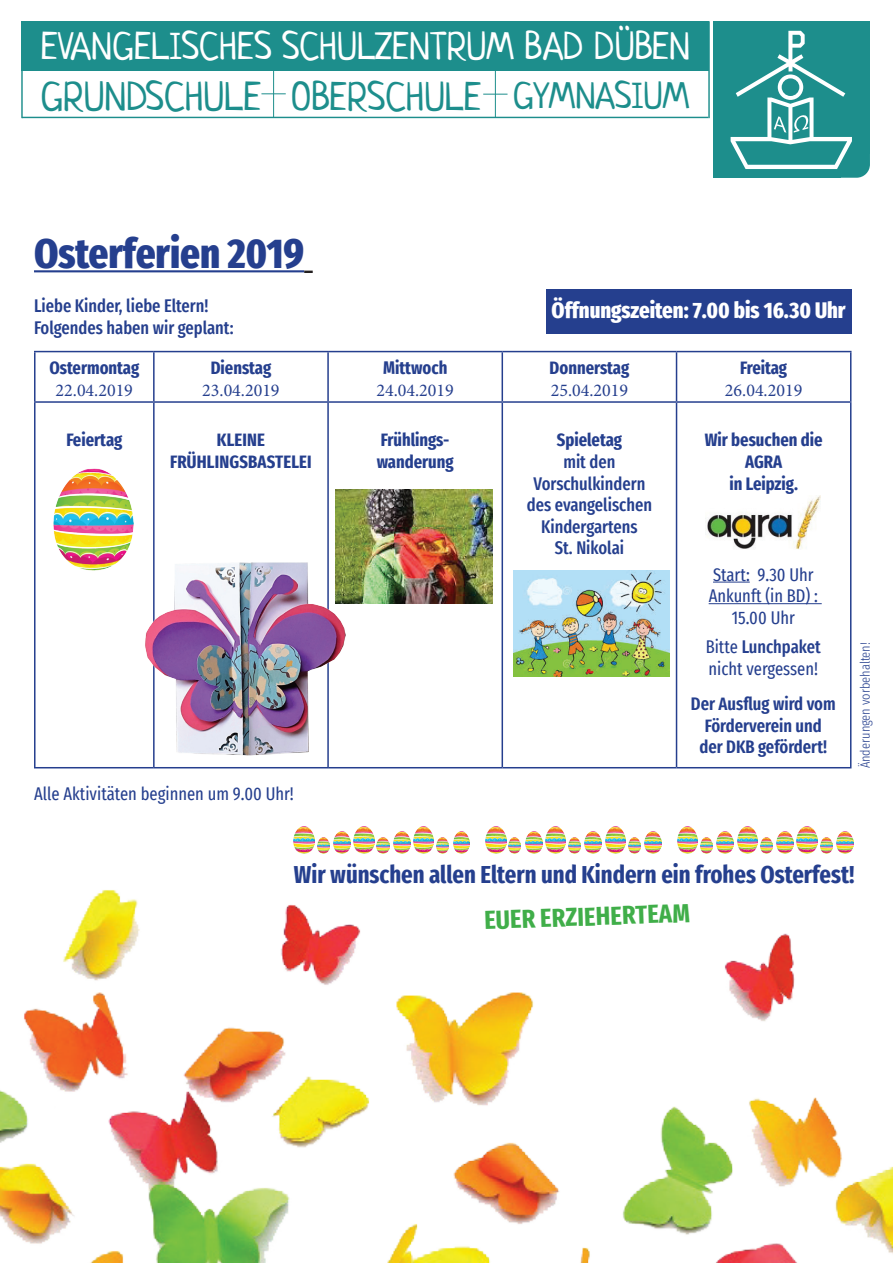
<style>
.page{position:relative;width:893px;height:1263px;background:#fff}
.page>*{position:absolute;margin:0;border:0;box-sizing:border-box;transform-origin:0 0}
.t1{font:800 extra-condensed 42px "Fira Sans";color:#253f8e}
.t2{font:39.9px "Neucha";color:#1d8e8c}
.t3{font:38.1px "Neucha";color:#fff}
.t4{font:700 extra-condensed 26.25px "Fira Sans";color:#40ae49}
.t5{font:700 extra-condensed 24.6px "Fira Sans";color:#253f8e}
.t6{font:800 extra-condensed 22.5px "Fira Sans";color:#fff}
.t7{font:700 extra-condensed 18px/21.6px "Fira Sans";color:#253f8e;text-align:center}
.t8{font:500 extra-condensed 18px/21.6px "Fira Sans";color:#253f8e}
.t9{font:extra-condensed 18px/21.6px "Fira Sans";color:#253f8e;text-align:center}
.t10{font:18px "Minion Pro";color:#253f8e}
.t11{font:600 extra-condensed 18px/21.6px "Fira Sans";color:#253f8e;text-align:center}
.t12{font:300 extra-condensed 13.5px "Fira Sans";color:#253f8e}
.s1{font-size:39.3px}
.s2{font-size:36.75px}
.s3{font-weight:500}
</style>
<div class="page">
<img style="left:0;top:890px;width:893px;height:373px">
<div style="left:21px;top:21px;width:687px;height:49px;background:#1d8e8c"></div>
<hr style="left:495px;top:68px;width:1px;height:50px;background:#1d8e8c">
<svg style="left:483px;top:94px;width:24px;height:1px"></svg>
<hr style="left:273px;top:69px;width:1px;height:48px;background:#1d8e8c">
<svg style="left:261px;top:93px;width:25px;height:1px"></svg>
<hr style="left:22px;top:117px;width:686px;height:1px;background:#1d8e8c">
<hr style="left:708px;top:21px;width:2px;height:97px;background:#1d8e8c">
<hr style="left:21px;top:21px;width:2px;height:97px;background:#1d8e8c">
<div style="left:822px;top:136px;width:48px;height:42px;background:#1d8e8c;border-radius:13px"></div>
<div style="left:714px;top:21px;width:127px;height:157px;background:#1d8e8c"></div>
<div style="left:714px;top:21px;width:156px;height:132px;background:#1d8e8c"></div>
<svg style="left:731px;top:31px;width:121px;height:138px"></svg>
<hr style="left:34px;top:270px;width:270px;height:2px;background:#253f8e">
<svg style="left:304px;top:271px;width:9px;height:2px"></svg>
<div style="left:546px;top:289px;width:305px;height:45px;background:#253f8e"></div>
<hr style="left:34px;top:351px;width:120px;height:1px;background:#253f8e">
<hr style="left:34px;top:352px;width:2px;height:49px;background:#253f8e">
<hr style="left:154px;top:351px;width:174px;height:1px;background:#253f8e">
<hr style="left:328px;top:351px;width:174px;height:1px;background:#253f8e">
<hr style="left:502px;top:351px;width:174px;height:1px;background:#253f8e">
<hr style="left:676px;top:351px;width:175px;height:1px;background:#253f8e">
<hr style="left:850px;top:352px;width:1px;height:49px;background:#253f8e">
<hr style="left:34px;top:403px;width:2px;height:364px;background:#253f8e">
<hr style="left:850px;top:403px;width:1px;height:364px;background:#253f8e">
<hr style="left:34px;top:767px;width:120px;height:1px;background:#253f8e">
<hr style="left:154px;top:767px;width:174px;height:1px;background:#253f8e">
<hr style="left:328px;top:767px;width:174px;height:1px;background:#253f8e">
<hr style="left:502px;top:767px;width:174px;height:1px;background:#253f8e">
<hr style="left:676px;top:767px;width:175px;height:1px;background:#253f8e">
<hr style="left:153px;top:352px;width:2px;height:49px;background:#253f8e">
<hr style="left:327px;top:352px;width:2px;height:49px;background:#253f8e">
<hr style="left:502px;top:352px;width:1px;height:49px;background:#253f8e">
<hr style="left:676px;top:352px;width:1px;height:49px;background:#253f8e">
<hr style="left:153px;top:403px;width:2px;height:364px;background:#253f8e">
<hr style="left:327px;top:403px;width:2px;height:364px;background:#253f8e">
<hr style="left:502px;top:403px;width:1px;height:364px;background:#253f8e">
<hr style="left:676px;top:403px;width:1px;height:364px;background:#253f8e">
<hr style="left:34px;top:401px;width:120px;height:2px;background:#253f8e">
<hr style="left:154px;top:401px;width:174px;height:2px;background:#253f8e">
<hr style="left:328px;top:401px;width:174px;height:2px;background:#253f8e">
<hr style="left:502px;top:401px;width:174px;height:2px;background:#253f8e">
<hr style="left:676px;top:401px;width:175px;height:2px;background:#253f8e">
<hr style="left:713px;top:582px;width:37px;height:1px;background:#253f8e">
<hr style="left:709px;top:603px;width:113px;height:1px;background:#253f8e">
<img style="left:145px;top:558px;width:201px;height:202px">
<img style="left:707px;top:496px;width:114px;height:53px">
<img style="left:336px;top:490px;width:157px;height:113px">
<img style="left:54px;top:469px;width:79px;height:102px">
<img style="left:513px;top:571px;width:156px;height:105px">
<img style="left:294px;top:827px;width:20px;height:26px">
<img style="left:317px;top:838px;width:12px;height:15px">
<img style="left:333px;top:831px;width:17px;height:22px">
<img style="left:354px;top:827px;width:20px;height:26px">
<img style="left:377px;top:838px;width:12px;height:15px">
<img style="left:393px;top:831px;width:17px;height:22px">
<img style="left:413px;top:827px;width:21px;height:26px">
<img style="left:437px;top:838px;width:12px;height:15px">
<img style="left:453px;top:831px;width:17px;height:22px">
<img style="left:486px;top:827px;width:20px;height:26px">
<img style="left:509px;top:838px;width:12px;height:15px">
<img style="left:525px;top:831px;width:17px;height:22px">
<img style="left:545px;top:827px;width:21px;height:26px">
<img style="left:569px;top:838px;width:12px;height:15px">
<img style="left:585px;top:831px;width:17px;height:22px">
<img style="left:605px;top:827px;width:21px;height:26px">
<img style="left:628px;top:838px;width:12px;height:15px">
<img style="left:645px;top:831px;width:17px;height:22px">
<img style="left:677px;top:827px;width:21px;height:26px">
<img style="left:701px;top:838px;width:12px;height:15px">
<img style="left:717px;top:831px;width:17px;height:22px">
<img style="left:737px;top:827px;width:20px;height:26px">
<img style="left:760px;top:838px;width:12px;height:15px">
<img style="left:777px;top:831px;width:17px;height:22px">
<img style="left:797px;top:827px;width:20px;height:26px">
<img style="left:820px;top:838px;width:12px;height:15px">
<img style="left:836px;top:831px;width:17px;height:22px">
<h3 class="t3" style="left:40px;top:23px;width:651px">EVANGELISCHES SCHULZENTRUM BAD DÜBEN</h3>
<h2 class="t2" style="left:40px;top:72px;width:650px">GRUNDSCHULE <span class="s1">OBERSCHULE</span> <span class="s2">GYMNASIUM</span></h2>
<h1 class="t1" style="left:34px;top:218px;width:272px">Osterferien 2019</h1>
<p class="t8" style="left:34px;top:294px;width:201px">Liebe Kinder, liebe Eltern!<br>Folgendes haben wir geplant:</p>
<p class="t6" style="left:552px;top:291px;width:295px">Öffnungszeiten: 7.00 bis 16.30 Uhr</p>
<p class="t7" style="left:49px;top:356px;width:91px">Ostermontag</p>
<p class="t10" style="left:56px;top:378px;width:79px">22.04.2019</p>
<p class="t7" style="left:211px;top:356px;width:62px">Dienstag</p>
<p class="t10" style="left:202px;top:378px;width:79px">23.04.2019</p>
<p class="t7" style="left:383px;top:356px;width:66px">Mittwoch</p>
<p class="t10" style="left:376px;top:378px;width:79px">24.04.2019</p>
<p class="t7" style="left:740px;top:356px;width:49px">Freitag</p>
<p class="t10" style="left:725px;top:378px;width:79px">26.04.2019</p>
<p class="t7" style="left:550px;top:356px;width:81px">Donnerstag</p>
<p class="t10" style="left:551px;top:378px;width:79px">25.04.2019</p>
<p class="t7" style="left:66px;top:428px;width:57px">Feiertag</p>
<p class="t7" style="left:170px;top:428px;width:143px">Kleine<br>Frühlingsbastelei</p>
<p class="t7" style="left:377px;top:428px;width:79px;text-align:left">Frühlings&shy;wanderung</p>
<p class="t7" style="left:557px;top:428px;width:67px">Spieletag</p>
<p class="t8" style="left:527px;top:450px;width:127px;text-align:center">mit den<br>Vorschulkindern des evangelischen<br>Kindergartens<br>St. Nikolai</p>
<p class="t9" style="left:34px;top:783px;width:261px">Alle Aktivitäten beginnen um 9.00 Uhr!</p>
<p class="t7" style="left:705px;top:428px;width:119px">Wir besuchen die</p>
<p class="t7" style="left:745px;top:450px;width:11px">AGRA</p>
<p class="t7" style="left:729px;top:471px;width:70px">in Leipzig.</p>
<p class="t9" style="left:709px;top:563px;width:111px">Start: 9.30 Uhr<br>Ankunft (in BD) :<br>15.00 Uhr</p>
<p class="t9" style="left:706px;top:636px;width:117px;text-align:left">Bitte <span class="s3">Lunchpaket </span>nicht vergessen!</p>
<p class="t11" style="left:691px;top:692px;width:146px">Der Ausflug wird vom<br>Förderverein und<br>der DKB gefördert!</p>
<p class="t12" style="left:856px;top:768px;width:128px;rotate:-90deg">Änderungen vorbehalten!</p>
<h3 class="t5" style="left:294px;top:854px;width:562px">Wir wünschen allen Eltern und Kindern ein frohes Osterfest!</h3>
<h3 class="t4" style="left:484px;top:898px;width:207px;rotate:-2deg">Euer Erzieherteam</h3>
</div>
